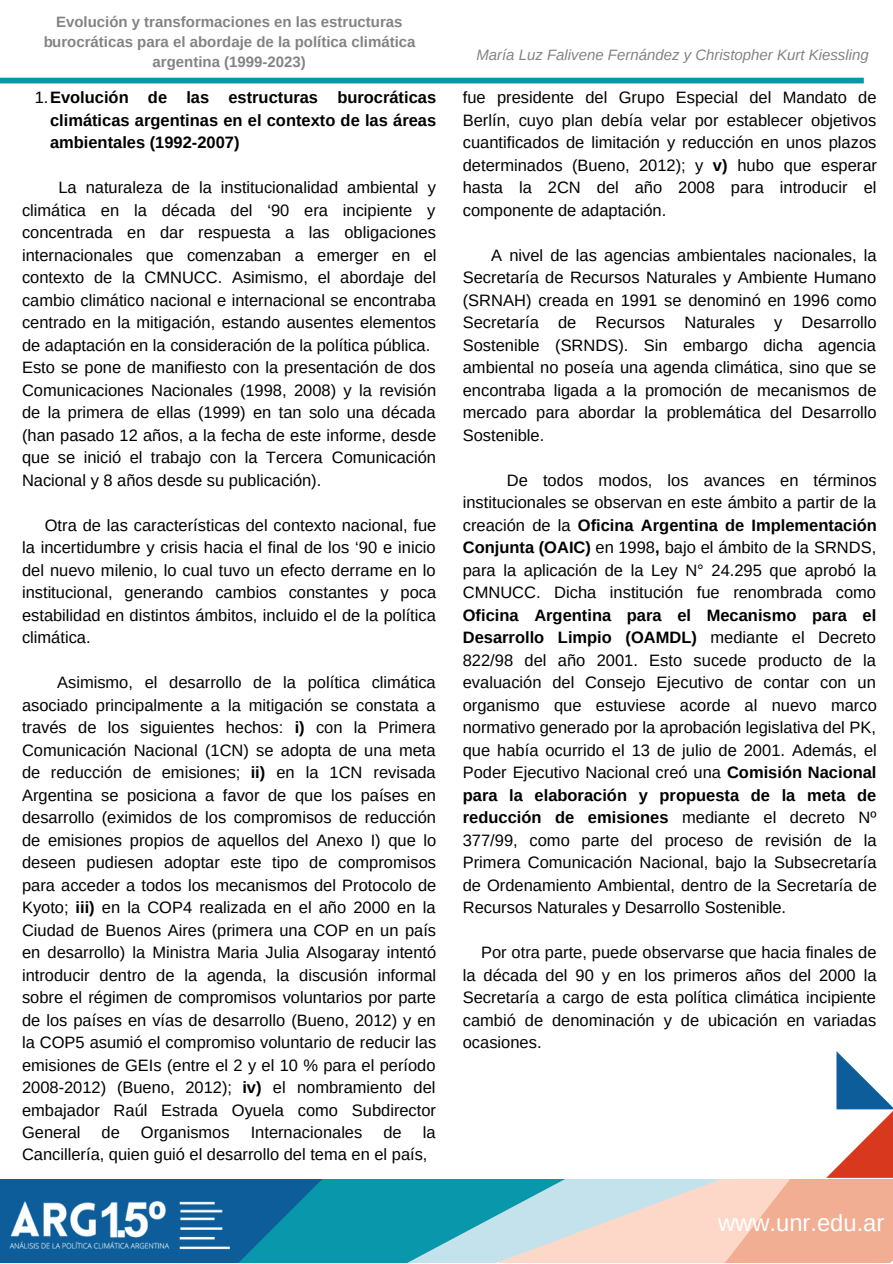
<style>
.page{position:relative;width:893px;height:1264px;background:#fff}
.page>*{position:absolute;margin:0;border:0;box-sizing:border-box;transform-origin:0 0}
.t1{font:23.7px "Arimo";color:#fff}
.t2{font:16.5px/22.5px "Arimo";color:#000;text-align:justify}
.t3{font:700 16.5px/22.5px "Arimo";color:#000;text-align:justify}
.t4{font:700 15px/20.2px "Arimo";color:#000;text-align:center}
.t5{font:italic 15px "Arimo";color:#000}
.s1{font-weight:400}
.s2{font-weight:700}
</style>
<div class="page">
<svg style="left:392px;top:1179px;width:97px;height:83px;background:#30a6b9"></svg>
<svg style="left:0;top:1179px;width:392px;height:83px;background:#0a79a2"></svg>
<svg style="left:489px;top:1051px;width:403px;height:211px"></svg>
<img style="left:10px;top:1192px;width:219px;height:63px">
<div style="left:0;top:78px;width:863px;height:5px;background:#0997ac"></div>
<p class="t4" style="left:43px;top:11px;width:374px">Evolución y transformaciones en las estructuras burocráticas para el abordaje de la política climática argentina (1999-2023)</p>
<p class="t3" style="left:50px;top:86px;width:387px;text-indent:-15px"><span class="s1">1.</span>Evolución de las estructuras burocráticas climáticas argentinas en el contexto de las áreas ambientales (1992-2007)</p>
<p class="t2" style="left:22px;top:176px;width:416px;text-align:left;text-indent:36px">La naturaleza de la institucionalidad ambiental y climática en la década del ‘90 era incipiente y concentrada en dar respuesta a las obligaciones internacionales que comenzaban a emerger en el contexto de la CMNUCC. Asimismo, el abordaje del cambio climático nacional e internacional se encontraba centrado en la mitigación, estando ausentes elementos de adaptación en la consideración de la política pública.<br>Esto se pone de manifiesto con la presentación de dos Comunicaciones Nacionales (1998, 2008) y la revisión de la primera de ellas (1999) en tan solo una década (han pasado 12 años, a la fecha de este informe, desde que se inició el trabajo con la Tercera Comunicación Nacional y 8 años desde su publicación).</p>
<p class="t2" style="left:22px;top:513px;width:416px;text-indent:23px">Otra de las características del contexto nacional, fue la incertidumbre y crisis hacia el final de los ‘90 e inicio del nuevo milenio, lo cual tuvo un efecto derrame en lo institucional, generando cambios constantes y poca estabilidad en distintos ámbitos, incluido el de la política climática.</p>
<p class="t2" style="left:22px;top:671px;width:416px;text-indent:35px">Asimismo, el desarrollo de la política climática asociado principalmente a la mitigación se constata a través de los siguientes hechos: <span class="s2">i)</span> con la Primera Comunicación Nacional (1CN) se adopta de una meta de reducción de emisiones; <span class="s2">ii)</span> en la 1CN revisada Argentina se posiciona a favor de que los países en desarrollo (eximidos de los compromisos de reducción de emisiones propios de aquellos del Anexo I) que lo deseen pudiesen adoptar este tipo de compromisos para acceder a todos los mecanismos del Protocolo de Kyoto; <span class="s2">iii)</span> en la COP4 realizada en el año 2000 en la Ciudad de Buenos Aires (primera una COP en un país en desarrollo) la Ministra Maria Julia Alsogaray intentó introducir dentro de la agenda, la discusión informal sobre el régimen de compromisos voluntarios por parte de los países en vías de desarrollo (Bueno, 2012) y en la COP5 asumió el compromiso voluntario de reducir las emisiones de GEIs (entre el 2 y el 10 % para el período 2008-2012) (Bueno, 2012); <span class="s2">iv)</span> el nombramiento del embajador Raúl Estrada Oyuela como Subdirector General</p>
<p class="t2" style="left:22px;top:1120px;width:415px;text-indent:400px">la<br>Cancillería, quien guió el desarrollo del tema en el país,</p>
<p class="t2" style="left:102px;top:1120px;width:20px">de</p>
<p class="t2" style="left:141px;top:1120px;width:90px">Organismos</p>
<p class="t2" style="left:251px;top:1120px;width:113px">Internacionales</p>
<p class="t2" style="left:383px;top:1120px;width:20px">de</p>
<p class="t5" style="left:476px;top:46px;width:394px">María Luz Falivene Fernández y Christopher Kurt Kiessling</p>
<p class="t2" style="left:463px;top:86px;width:415px">fue presidente del Grupo Especial del Mandato de Berlín, cuyo plan debía velar por establecer objetivos cuantificados de limitación y reducción en unos plazos determinados (Bueno, 2012); y <span class="s2">v)</span> hubo que esperar hasta la 2CN del año 2008 para introducir el componente de adaptación.</p>
<p class="t2" style="left:463px;top:244px;width:415px;text-indent:28px">A nivel de las agencias ambientales nacionales, la Secretaría de Recursos Naturales y Ambiente Humano (SRNAH) creada en 1991 se denominó en 1996 como Secretaría de Recursos Naturales y Desarrollo Sostenible (SRNDS). Sin embargo dicha agencia ambiental no poseía una agenda climática, sino que se encontraba ligada a la promoción de mecanismos de mercado para abordar la problemática del Desarrollo Sostenible.</p>
<p class="t2" style="left:463px;top:469px;width:415px;text-indent:44px">De todos modos, los avances en términos institucionales se observan en este ámbito a partir de la creación de la <span class="s2">Oficina Argentina de Implementación Conjunta (OAIC)</span> en 1998<span class="s2">,</span> bajo el ámbito de la SRNDS, para la aplicación de la Ley N° 24.295 que aprobó la CMNUCC. Dicha institución fue renombrada como</p>
<p class="t2" style="left:463px;top:603px;width:415px"><span class="s2">Oficina Argentina para el Mecanismo para el Desarrollo Limpio (OAMDL)</span> mediante el Decreto 822/98 del año 2001. Esto sucede producto de la evaluación del Consejo Ejecutivo de contar con un organismo que estuviese acorde al nuevo marco normativo generado por la aprobación legislativa del PK, que había ocurrido el 13 de julio de 2001. Además, el Poder Ejecutivo Nacional creó una <span class="s2">Comisión Nacional para la elaboración y propuesta de la meta de reducción de emisiones</span> mediante el decreto Nº 377/99, como parte del proceso de revisión de la Primera Comunicación Nacional, bajo la Subsecretaría de Ordenamiento Ambiental, dentro de la Secretaría de Recursos Naturales y Desarrollo Sostenible.</p>
<p class="t2" style="left:463px;top:941px;width:415px;text-indent:18px">Por otra parte, puede observarse que hacia finales de la década del 90 y en los primeros años del 2000 la Secretaría a cargo de esta política climática incipiente cambió de denominación y de ubicación en variadas ocasiones.</p>
<h1 class="t1" style="left:718px;top:1209px;width:168px">www.unr.edu.ar</h1>
</div>
